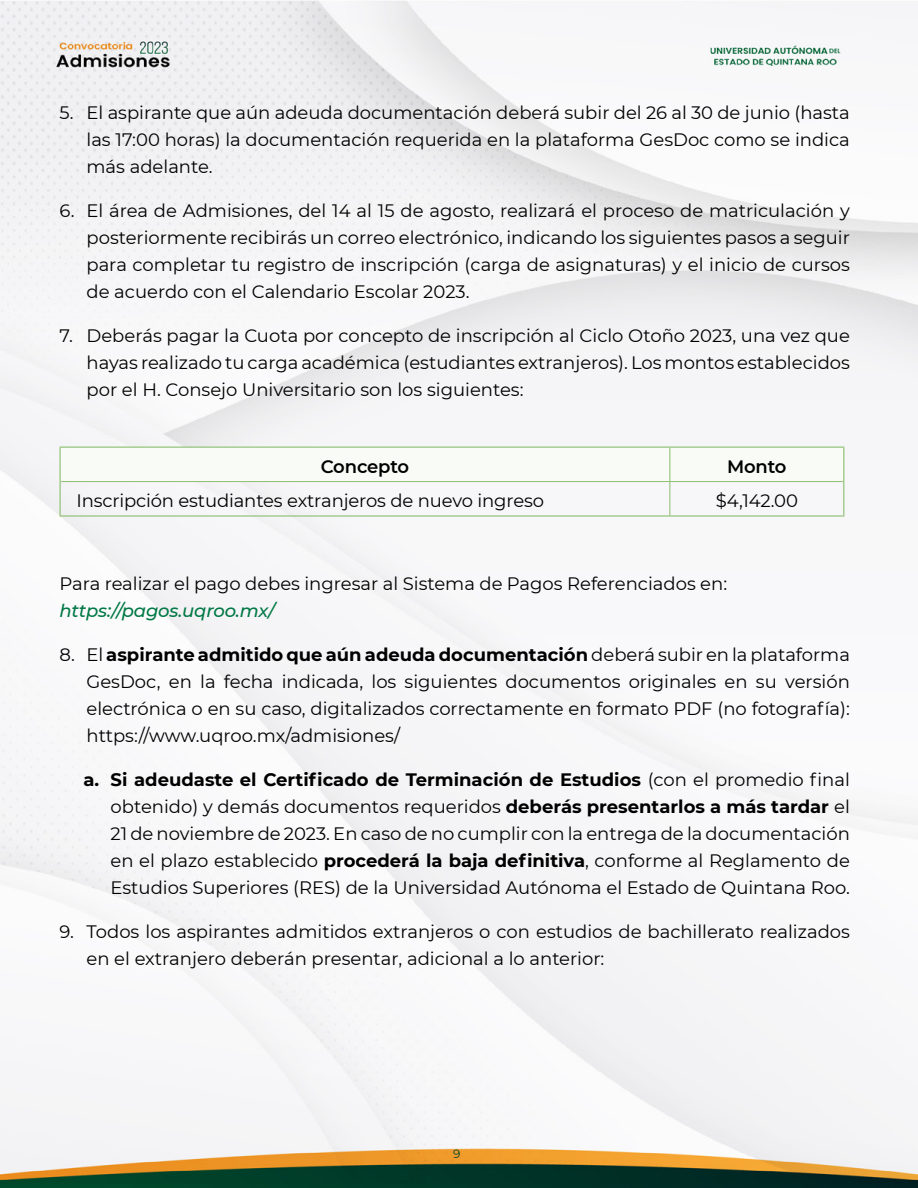
<style>
.page{position:relative;width:918px;height:1188px;background:#fff}
.page>*{position:absolute;margin:0;border:0;box-sizing:border-box;transform-origin:0 0}
.t1{font:18px/27px "Montserrat";color:#000;text-align:justify}
.t2{font:italic 500 18px "Montserrat";letter-spacing:-.01em;color:#007845}
.t3{font:600 18px "Montserrat";letter-spacing:-.01em;color:#000}
.t4{font:12px "Montserrat";color:#004528}
.s1{font-weight:700}
</style>
<div class="page">
<img style="left:0;top:0;width:918px;height:1188px">
<div style="left:61px;top:448px;width:782px;height:33px;background:#f8fbf6"></div>
<hr style="left:669px;top:448px;width:1px;height:33px;background:#8bbe6d">
<hr style="left:61px;top:481px;width:609px;height:1px;background:#8bbe6d">
<hr style="left:670px;top:481px;width:173px;height:1px;background:#8bbe6d">
<hr style="left:669px;top:482px;width:1px;height:33px;background:#8bbe6d">
<hr style="left:60px;top:447px;width:610px;height:1px;background:#8bbe6d">
<hr style="left:60px;top:448px;width:1px;height:34px;background:#8bbe6d">
<hr style="left:670px;top:447px;width:174px;height:1px;background:#8bbe6d">
<hr style="left:843px;top:448px;width:1px;height:34px;background:#8bbe6d">
<hr style="left:60px;top:482px;width:1px;height:33px;background:#8bbe6d">
<hr style="left:843px;top:482px;width:1px;height:33px;background:#8bbe6d">
<hr style="left:60px;top:515px;width:610px;height:2px;background:#8bbe6d">
<hr style="left:670px;top:515px;width:174px;height:2px;background:#8bbe6d">
<p class="t1" style="left:87px;top:99px;width:765px;text-indent:-27px">5. El aspirante que aún adeuda documentación deberá subir del 26 al 30 de junio (hasta las 17:00 horas) la documentación requerida en la plataforma GesDoc como se indica más adelante.</p>
<p class="t1" style="left:87px;top:197px;width:765px;text-indent:-27px">6. El área de Admisiones, del 14 al 15 de agosto, realizará el proceso de matriculación y posteriormente recibirás un correo electrónico, indicando los siguientes pasos a seguir para completar tu registro de inscripción (carga de asignaturas) y el inicio de cursos de acuerdo con el Calendario Escolar 2023.</p>
<p class="t1" style="left:87px;top:322px;width:765px;text-indent:-27px">7. Deberás pagar la Cuota por concepto de inscripción al Ciclo Otoño 2023, una vez que hayas realizado tu carga académica (estudiantes extranjeros). Los montos establecidos por el H. Consejo Universitario son los siguientes:</p>
<p class="t3" style="left:321px;top:454px;width:90px">Concepto</p>
<p class="t3" style="left:727px;top:454px;width:61px">Monto</p>
<p class="t1" style="left:76px;top:487px;width:469px">Inscripción estudiantes extranjeros de nuevo ingreso</p>
<p class="t1" style="left:716px;top:487px;width:84px">$4,142.00</p>
<p class="t1" style="left:60px;top:570px;width:669px">Para realizar el pago debes ingresar al Sistema de Pagos Referenciados en:</p>
<p class="t2" style="left:60px;top:598px;width:217px">https://pagos.uqroo.mx/</p>
<p class="t1" style="left:87px;top:641px;width:765px;text-indent:-27px">8. El <span class="s1">aspirante admitido que aún adeuda documentación</span> deberá subir en la plataforma GesDoc, en la fecha indicada, los siguientes documentos originales en su versión electrónica o en su caso, digitalizados correctamente en formato PDF (no fotografía): https://www.uqroo.mx/admisiones/</p>
<p class="t1" style="left:111px;top:766px;width:741px;text-indent:-27px"><span class="s1">a. Si adeudaste el Certificado de Terminación de Estudios</span> (con el promedio final obtenido) y demás documentos requeridos <span class="s1">deberás presentarlos a más tardar</span> el 21 de noviembre de 2023. En caso de no cumplir con la entrega de la documentación en el plazo establecido <span class="s1">procederá la baja definitiva</span>, conforme al Reglamento de Estudios Superiores (RES) de la Universidad Autónoma el Estado de Quintana Roo.</p>
<p class="t1" style="left:87px;top:918px;width:765px;text-indent:-27px">9. Todos los aspirantes admitidos extranjeros o con estudios de bachillerato realizados en el extranjero deberán presentar, adicional a lo anterior:</p>
<p class="t4" style="left:453px;top:1146px;width:9px">9</p>
</div>
